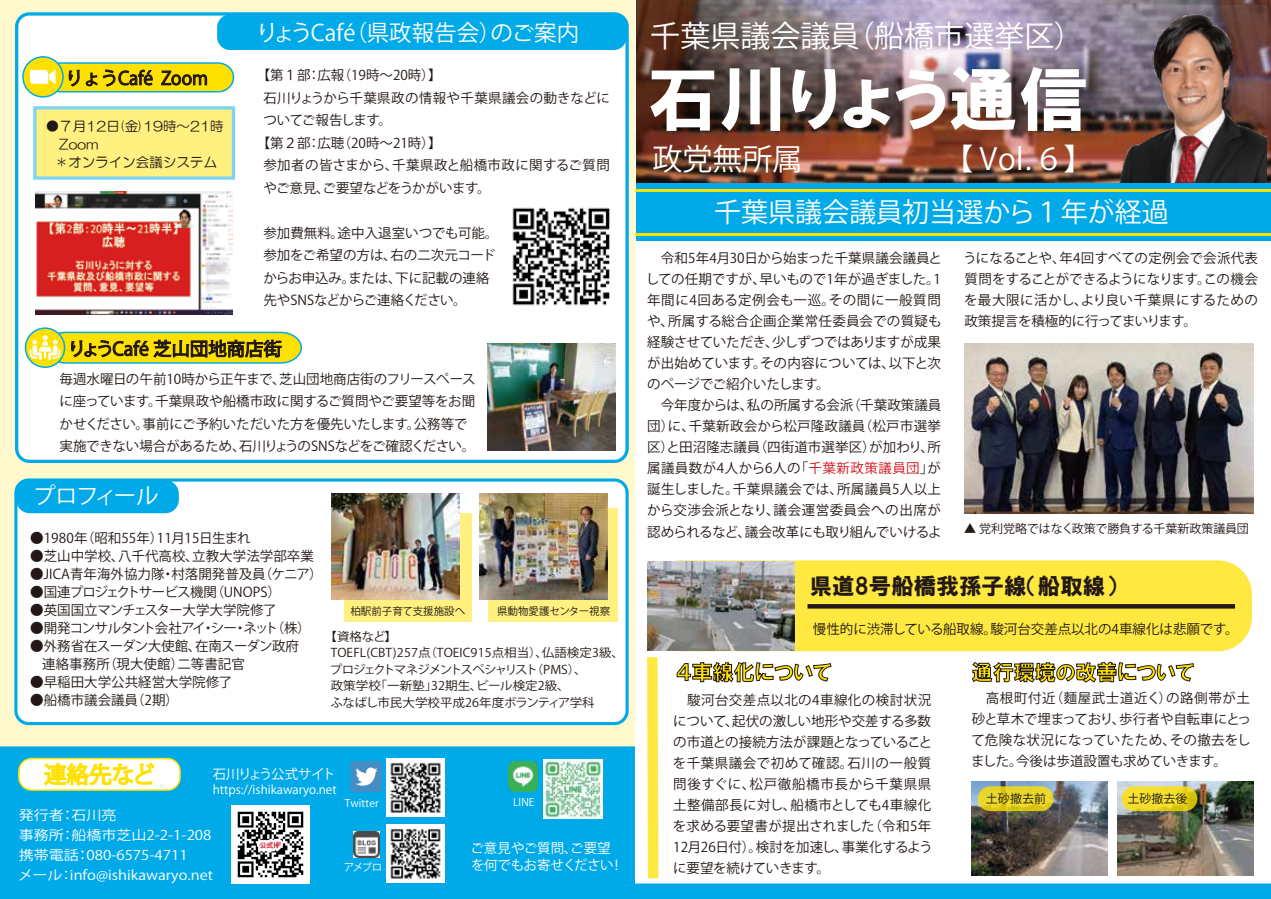
<style>
.page{position:relative;width:1271px;height:899px;background:#fff}
.page>*{position:absolute;margin:0;border:0;box-sizing:border-box;transform-origin:0 0}
.t1{font:30px "Koz Go Pr 6 N Heavy 90 ms RKSJ H";color:#fff}
.t2{font:27px "Koz Go Pr 6 N";color:#fff}
.t3{font:22.5px "Koz Go Pr 6 N";letter-spacing:-.005em;color:#fff}
.t4{font:22.5px "HGP Soei Kakugothic UB";color:#221815}
.t5{font:21px "HGP Soei Kakugothic UB";color:#ffe100}
.t6{font:18px "Koz Go Pr 6 N";letter-spacing:-.005em;color:#221815}
.t7{font:13.5px/21px "Koz Go Pr 6 N";color:#221815}
.t8{font:13.5px/18px "Koz Go Pr 6 N Medium 90 ms RKSJ H";color:#221815}
.t9{font:13.5px "HG Maru Gothic MPRO";color:#221815}
.t10{font:13.5px "Koz Go Pr 6 N";letter-spacing:.025em;color:#221815}
.t11{font:13.5px "Koz Go Pr 6 N";letter-spacing:.03em;color:#221815}
.t12{font:13.5px "Koz Go Pr 6 N Medium 90 ms RKSJ H";letter-spacing:-.08em;color:#221815}
.t13{font:13.5px/16.2px "Koz Go Pr 6 N";letter-spacing:-.02em;color:#fff}
.t14{font:13.5px "Koz Go Pr 6 N Medium 90 ms RKSJ H";letter-spacing:-.04em;color:#221815}
.t15{font:13.5px "Koz Go Pr 6 N";letter-spacing:-.02em;color:#221815}
.t16{font:13.5px "Koz Go Pr 6 N";letter-spacing:-.09em;color:#fff}
.t17{font:13.5px "Koz Go Pr 6 N";letter-spacing:-.04em;color:#221815}
.t18{font:13.35px/20.1px "Koz Go Pr 6 N";color:#fff;scale:1.12 1}
.t19{font:12px/16.5px "Koz Go Pr 6 N Medium 90 ms RKSJ H";color:#221815;scale:1.04 1}
.t20{font:12px "Koz Go Pr 6 N";color:#221815}
.t21{font:12px "Koz Go Pr 6 N";color:#fff}
.t22{font:10.5px "Koz Go Pr 6 N";color:#221815}
.t23{font:10.5px "Koz Go Pr 6 N Medium 90 ms RKSJ H";color:#fff}
.s1{color:#d0121b}
</style>
<div class="page">
<div style="left:647px;top:560px;width:604px;height:91px;background:#ffe840;border-radius:34px"></div>
<img style="left:636px;top:0;width:634px;height:183px">
<div style="left:635px;top:883px;width:635px;height:15px;background:#00aae8"></div>
<div style="left:0;top:0;width:634px;height:898px;background:#fff9cd"></div>
<div style="left:0;top:746px;width:635px;height:152px;background:#00aae8"></div>
<div style="left:16px;top:480px;width:611px;height:243px;background:#fff;border-radius:13px"></div>
<div style="left:14px;top:478px;width:614px;height:246px;border:3px solid #00aae8;border-radius:13px"></div>
<div style="left:17px;top:14px;width:610px;height:447px;background:#fff;border-radius:13px"></div>
<div style="left:15px;top:12px;width:613px;height:451px;border:3px solid #00aae8;border-radius:13px"></div>
<img style="left:646px;top:41px;width:471px;height:116px">
<svg style="left:650px;top:70px;width:64px;height:61px"></svg>
<svg style="left:721px;top:67px;width:59px;height:64px"></svg>
<svg style="left:791px;top:69px;width:45px;height:60px"></svg>
<img style="left:842px;top:67px;width:243px;height:64px">
<div style="left:17px;top:481px;width:161px;height:31px;background:#00aae8;border-radius:13px"></div>
<div style="left:16px;top:480px;width:163px;height:33px;border:2px solid #00aae8;border-radius:13px"></div>
<div style="left:19px;top:758px;width:161px;height:31px;background:#fff;border-radius:13px"></div>
<div style="left:18px;top:757px;width:163px;height:33px;border:2px solid #ffe100;border-radius:13px"></div>
<svg style="left:44px;top:762px;width:111px;height:24px"></svg>
<div style="left:217px;top:14px;width:409px;height:36px;background:#00aae8;border-radius:13px"></div>
<img style="left:1117px;top:5px;width:149px;height:178px">
<div style="left:635px;top:183px;width:635px;height:58px;background:#00aae8"></div>
<hr style="left:635px;top:189px;width:635px;height:2px;background:#ffe100">
<hr style="left:635px;top:233px;width:635px;height:2px;background:#ffe100">
<img style="left:231px;top:804px;width:79px;height:79px">
<img style="left:386px;top:758px;width:58px;height:58px">
<img style="left:543px;top:759px;width:59px;height:59px">
<img style="left:508px;top:761px;width:30px;height:30px">
<img style="left:386px;top:823px;width:58px;height:59px">
<img style="left:353px;top:831px;width:26px;height:26px">
<svg style="left:350px;top:760px;width:32px;height:32px"></svg>
<div style="left:487px;top:508px;width:130px;height:113px;background:#fff080"></div>
<svg style="left:23px;top:57px;width:40px;height:40px"></svg>
<div style="left:22px;top:56px;width:42px;height:42px;border:2px solid #00aae8;border-radius:50%"></div>
<svg style="left:30px;top:61px;width:205px;height:37px"></svg>
<svg style="left:33px;top:106px;width:202px;height:74px;background:#efec8e"></svg>
<svg style="left:25px;top:328px;width:40px;height:39px"></svg>
<div style="left:25px;top:327px;width:40px;height:41px;border:2px solid #00aae8;border-radius:50%"></div>
<svg style="left:30px;top:331px;width:272px;height:33px;background:#bcb72d"></svg>
<img style="left:36px;top:192px;width:196px;height:122px">
<img style="left:964px;top:343px;width:289px;height:170px">
<svg style="left:807px;top:604px;width:427px;height:4px;background:#271c15"></svg>
<svg style="left:647px;top:657px;width:11px;height:220px;background:#ffe94a"></svg>
<svg style="left:676px;top:662px;width:155px;height:20px"></svg>
<svg style="left:972px;top:661px;width:221px;height:21px"></svg>
<div style="left:345px;top:513px;width:127px;height:108px;background:#fff080"></div>
<img style="left:331px;top:493px;width:128px;height:106px">
<img style="left:479px;top:493px;width:128px;height:106px">
<img style="left:647px;top:561px;width:147px;height:89px">
<img style="left:512px;top:207px;width:98px;height:99px">
<img style="left:487px;top:343px;width:128px;height:107px">
<img style="left:971px;top:781px;width:136px;height:93px">
<img style="left:1117px;top:781px;width:136px;height:93px">
<svg style="left:977px;top:786px;width:76px;height:24px;background:#e4d228"></svg>
<svg style="left:1121px;top:786px;width:75px;height:24px;background:#eed92a"></svg>
<h3 class="t6" style="left:65px;top:68px;width:144px">りょうCafé Zoom</h3>
<p class="t9" style="left:46px;top:120px;width:179px">●７月12日(金)19時～21時</p>
<p class="t9" style="left:59px;top:138px;width:41px">Zoom</p>
<p class="t9" style="left:55px;top:156px;width:163px">＊オンライン会議システム</p>
<h3 class="t3" style="left:256px;top:20px;width:325px">りょうCafé（県政報告会）のご案内</h3>
<p class="t7" style="left:257px;top:65px;width:186px">【第１部：広報（19時～20時）】</p>
<p class="t10" style="left:263px;top:90px;width:348px">石川りょうから千葉県政の情報や千葉県議会の動きなどに</p>
<p class="t17" style="left:263px;top:113px;width:130px">ついてご報告します。</p>
<p class="t7" style="left:257px;top:132px;width:186px">【第２部：広聴（20時～21時）】</p>
<p class="t11" style="left:263px;top:158px;width:348px">参加者の皆さまから、千葉県政と船橋市政に関するご質問</p>
<p class="t15" style="left:263px;top:180px;width:229px">やご意見、ご要望などをうかがいます。</p>
<p class="t7" style="left:263px;top:222px;width:236px;line-height:22.5px">参加費無料。途中入退室いつでも可能。参加をご希望の方は、右の二次元コードからお申込み。または、下に記載の連絡先やSNSなどからご連絡ください。</p>
<h3 class="t6" style="left:68px;top:338px;width:216px">りょうCafé 芝山団地商店街</h3>
<p class="t7" style="left:59px;top:367px;width:417px;line-height:22.5px">毎週水曜日の午前10時から正午まで、芝山団地商店街のフリースペースに座っています。千葉県政や船橋市政に関するご質問やご要望等をお聞かせください。事前にご予約いただいた方を優先いたします。公務等で実施できない場合があるため、石川りょうのSNSなどをご確認ください。</p>
<h3 class="t3" style="left:33px;top:483px;width:127px">プロフィール</h3>
<p class="t8" style="left:30px;top:529px;width:222px">●1980年（昭和55年）11月15日生まれ</p>
<p class="t8" style="left:30px;top:547px;width:285px">●芝山中学校、八千代高校、立教大学法学部卒業</p>
<p class="t8" style="left:30px;top:565px;width:294px">●JICA青年海外協力隊・村落開発普及員（ケニア）</p>
<p class="t14" style="left:30px;top:584px;width:252px">●国連プロジェクトサービス機関（UNOPS）</p>
<p class="t8" style="left:30px;top:601px;width:248px">●英国国立マンチェスター大学大学院修了</p>
<p class="t12" style="left:30px;top:620px;width:282px">●開発コンサルタント会社アイ・シー・ネット（株）</p>
<p class="t8" style="left:42px;top:637px;width:258px;text-indent:-12px">●外務省在スーダン大使館、在南スーダン政府連絡事務所（現大使館）二等書記官</p>
<p class="t8" style="left:30px;top:673px;width:203px">●早稲田大学公共経営大学院修了</p>
<p class="t8" style="left:30px;top:691px;width:150px">●船橋市議会議員（2期）</p>
<p class="t22" style="left:350px;top:605px;width:116px">柏駅前子育て支援施設へ</p>
<p class="t22" style="left:497px;top:605px;width:115px">県動物愛護センター視察</p>
<p class="t19" style="left:330px;top:628px;width:284px;text-indent:-5px">【資格など】<br>TOEFL(CBT)257点（TOEIC915点相当）、仏語検定3級、プロジェクトマネジメントスペシャリスト（PMS）、<br>政策学校「一新塾」32期生、ビール検定2級、<br>ふなばし市民大学校平成26年度ボランティア学科</p>
<p class="t16" style="left:213px;top:765px;width:124px">石川りょう公式サイト</p>
<p class="t21" style="left:213px;top:782px;width:125px">https://ishikawaryo.net</p>
<p class="t18" style="left:18px;top:805px;width:175px">発行者：石川亮<br>事務所：船橋市芝山2-2-1-208携帯電話：080-6575-4711<br>メール：info@ishikawaryo.net</p>
<p class="t23" style="left:345px;top:796px;width:35px">Twitter</p>
<p class="t23" style="left:344px;top:860px;width:40px">アメブロ</p>
<p class="t23" style="left:513px;top:795px;width:23px">LINE</p>
<p class="t13" style="left:470px;top:840px;width:154px">ご意見やご質問、ご要望を何でもお寄せください！</p>
<h1 class="t1" style="left:650px;top:19px;width:435px">千葉県議会議員（船橋市選挙区）</h1>
<h1 class="t1" style="left:943px;top:142px;width:152px">【 Vol.６】</h1>
<h2 class="t2" style="left:714px;top:196px;width:456px">千葉県議会議員初当選から１年が経過</h2>
<h1 class="t1" style="left:652px;top:142px;width:151px">政党無所属</h1>
<p class="t7" style="left:645px;top:248px;width:297px">　令和5年4月30日から始まった千葉県議会議員としての任期ですが、早いもので1年が過ぎました。1年間に4回ある定例会も一巡。その間に一般質問や、所属する総合企画企業常任委員会での質疑も経験させていただき、少しずつではありますが成果が出始めています。その内容については、以下と次のページでご紹介いたします。<br>　今年度からは、私の所属する会派（千葉政策議員団）に、千葉新政会から松戸隆政議員（松戸市選挙区）と田沼隆志議員（四街道市選挙区）が加わり、所属議員数が4人から6人の「<span class="s1">千葉新政策議員団</span>」が誕生しました。千葉県議会では、所属議員5人以上から交渉会派となり、議会運営委員会への出席が認められるなど、議会改革にも取り組んでいけるよ</p>
<p class="t7" style="left:962px;top:248px;width:296px;text-align:justify">うになることや、年4回すべての定例会で会派代表質問をすることができるようになります。この機会を最大限に活かし、より良い千葉県にするための政策提言を積極的に行ってまいります。</p>
<p class="t20" style="left:964px;top:522px;width:286px">▲ 党利党略ではなく政策で勝負する千葉新政策議員団</p>
<h3 class="t4" style="left:809px;top:574px;width:308px">県道8号船橋我孫子線（船取線）</h3>
<p class="t7" style="left:812px;top:618px;width:427px">慢性的に渋滞している船取線。駿河台交差点以北の4車線化は悲願です。</p>
<h3 class="t5" style="left:675px;top:661px;width:157px">４車線化について</h3>
<p class="t7" style="left:672px;top:689px;width:261px;text-align:justify">　駿河台交差点以北の4車線化の検討状況について、起伏の激しい地形や交差する多数の市道との接続方法が課題となっていることを千葉県議会で初めて確認。石川の一般質問後すぐに、松戸徹船橋市長から千葉県県土整備部長に対し、船橋市としても4車線化を求める要望書が提出されました（令和5年12月26日付）。検討を加速し、事業化するように要望を続けていきます。</p>
<h3 class="t5" style="left:971px;top:661px;width:224px">通行環境の改善について</h3>
<p class="t7" style="left:971px;top:688px;width:281px;text-align:justify">　高根町付近（麵屋武士道近く）の路側帯が土砂と草木で埋まっており、歩行者や自転車にとって危険な状況になっていたため、その撤去をしました。今後は歩道設置も求めていきます。</p>
<p class="t20" style="left:985px;top:791px;width:61px">土砂撤去前</p>
<p class="t20" style="left:1127px;top:791px;width:61px">土砂撤去後</p>
</div>
